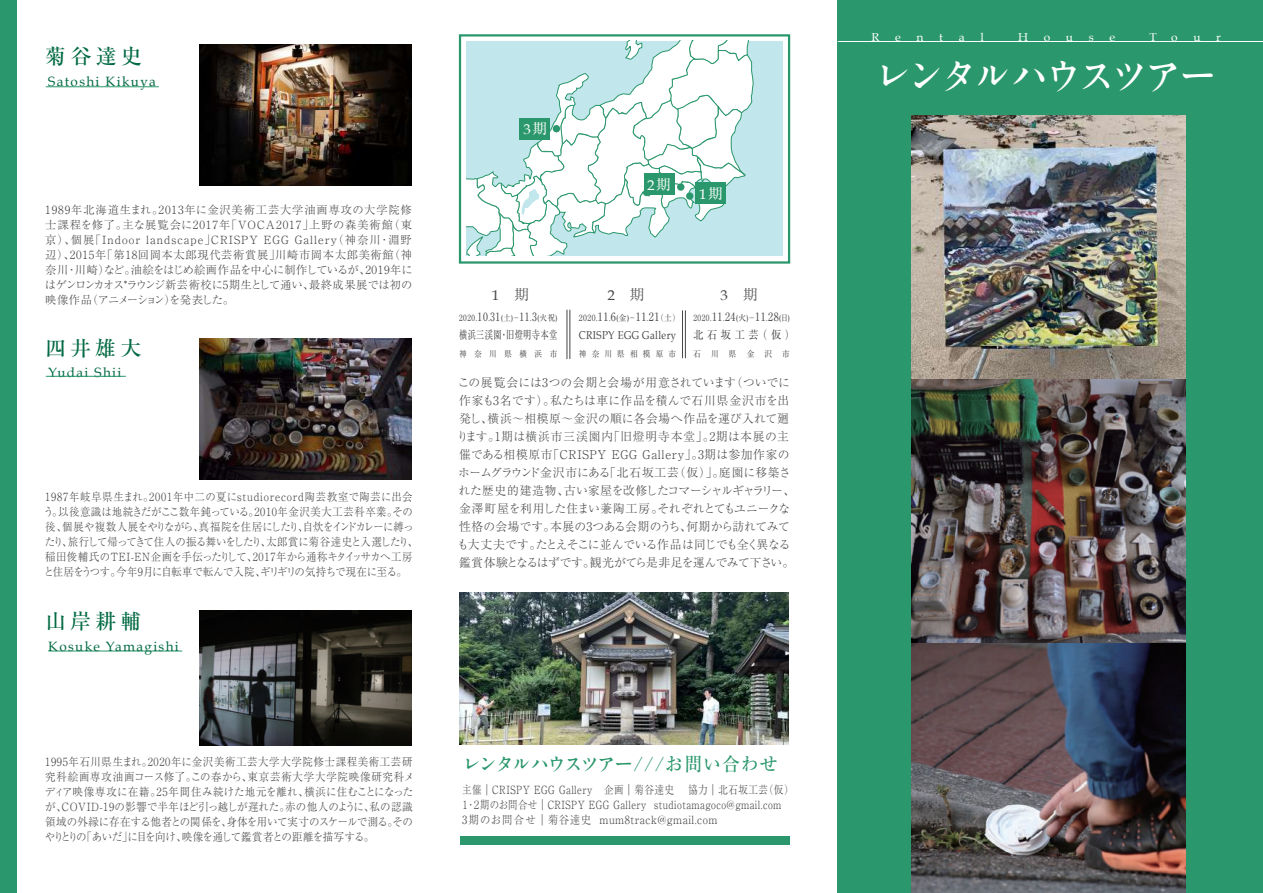
<style>
.page{position:relative;width:1263px;height:893px;background:#fff}
.page>*{position:absolute;margin:0;border:0;box-sizing:border-box;transform-origin:0 0}
.t1{font:37.8px "Antique Std ANR";letter-spacing:-.055em;color:#fff;scale:.94 1}
.t2{font:500 21px "Ryumin Pro";letter-spacing:.2em;color:#026a43}
.t3{font:18.9px "Antique Std ANR";letter-spacing:-.06em;color:#2a976c;scale:.94 1}
.t4{font:14.25px "Book Antiqua";color:#454646;scale:1.05 1}
.t5{font:14.25px "Book Antiqua";color:#fff;scale:1.05 1}
.t6{font:13.5px "Book Antiqua";letter-spacing:.1em;color:#026a43}
.t7{font:300 12px/18px "Ryumin Pro";letter-spacing:.015em;color:#454646}
.t8{font:11.4px "Book Antiqua";letter-spacing:.045em;color:#454646;scale:.84 1}
.t9{font:11.4px "Book Antiqua";color:#fff;scale:1.05 1}
.t10{font:11.4px "Ryumin Pro";letter-spacing:.035em;color:#454646;scale:.73 1}
.t11{font:11.4px "Ryumin Pro";letter-spacing:.035em;color:#454646;scale:.89 1}
.t12{font:300 11.25px/15px "Ryumin Pro";letter-spacing:.05em;color:#454646;text-align:justify}
.t13{font:300 11.25px/15px "Ryumin Pro";letter-spacing:.015em;color:#454646;scale:.92 1}
.t14{font:300 11.25px/15px "Ryumin Pro";letter-spacing:.025em;color:#454646;scale:.93 1}
.t15{font:300 11.25px/15px "Ryumin Pro";letter-spacing:.05em;color:#454646;scale:.85 1}
.t16{font:8.55px "Ryumin Pro";letter-spacing:.675em;color:#454646;scale:.89 1}
.t17{font:8.55px "Ryumin Pro";letter-spacing:.675em;color:#454646;scale:.84 1}
.t18{font:8.55px "Ryumin Pro";letter-spacing:.675em;color:#454646;scale:.86 1}
.t19{font:8.55px "Ryumin Pro";letter-spacing:.975em;color:#454646;scale:.89 1}
.s1{font-family:"Ryumin Pro"}
.s2{font-family:"Ryumin Pro";font-weight:300}
.s3{font-size:11.4px}
.s4{font-family:"Ryumin Pro";font-weight:500}
</style>
<div class="page">
<hr style="left:48px;top:651px;width:134px;height:1px;background:#2a976c">
<div style="left:461px;top:836px;width:329px;height:8px;background:#2a976c"></div>
<div style="left:0;top:0;width:16px;height:893px;background:#2a976c"></div>
<div style="left:838px;top:0;width:425px;height:893px;background:#2a976c"></div>
<svg style="left:466px;top:41px;width:314px;height:215px"></svg>
<div style="left:686px;top:192px;width:7px;height:8px;background:#2a976c;border-radius:50%"></div>
<div style="left:677px;top:183px;width:7px;height:8px;background:#2a976c;border-radius:50%"></div>
<div style="left:553px;top:125px;width:7px;height:7px;background:#2a976c;border-radius:50%"></div>
<img style="left:912px;top:116px;width:273px;height:777px">
<img style="left:199px;top:339px;width:213px;height:141px">
<hr style="left:685px;top:311px;width:1px;height:47px;background:#454646">
<hr style="left:682px;top:311px;width:1px;height:47px;background:#454646">
<hr style="left:570px;top:310px;width:1px;height:49px;background:#454646">
<hr style="left:567px;top:310px;width:1px;height:49px;background:#454646">
<div style="left:459px;top:34px;width:331px;height:230px;border:2px solid #2a976c"></div>
<hr style="left:46px;top:86px;width:113px;height:1px;background:#2a976c">
<hr style="left:46px;top:376px;width:80px;height:1px;background:#2a976c">
<hr style="left:838px;top:41px;width:425px;height:1px;background:#fff">
<img style="left:459px;top:592px;width:330px;height:152px">
<img style="left:199px;top:610px;width:213px;height:135px">
<div style="left:696px;top:182px;width:30px;height:22px;background:#2a976c"></div>
<div style="left:645px;top:173px;width:30px;height:22px;background:#2a976c"></div>
<div style="left:519px;top:118px;width:30px;height:21px;background:#2a976c"></div>
<img style="left:199px;top:45px;width:213px;height:141px">
<h2 class="t2" style="left:45px;top:40px;width:123px">菊谷達史　</h2>
<p class="t6" style="left:48px;top:74px;width:109px">Satoshi Kikuya</p>
<p class="t12" style="left:45px;top:201px;width:369px">1989年北海道生まれ。2013年に金沢美術工芸大学油画専攻の大学院修士課程を修了。主な展覧会に2017年「VOCA2017」上野の森美術館（東京）、個展「Indoor landscape」CRISPY EGG Gallery（神奈川・淵野辺）、2015年「第18回岡本太郎現代芸術賞展」川崎市岡本太郎美術館（神奈川・川崎）など。油絵をはじめ絵画作品を中心に制作しているが、2019年にはゲンロンカオス*ラウンジ新芸術校に5期生として通い、最終成果展では初の映像作品（アニメーション）を発表した。</p>
<h2 class="t2" style="left:45px;top:331px;width:98px">四井雄大</h2>
<p class="t6" style="left:48px;top:364px;width:75px">Yudai Shii</p>
<p class="t13" style="left:44px;top:488px;width:408px">1987年岐阜県生まれ。2001年中二の夏にstudiorecord陶芸教室で陶芸に出会う。以後意識は地続きだがここ数年鈍っている。2010年金沢美大工芸科卒業。その後、個展や複数人展をやりながら、真福院を住居にしたり、自炊をインドカレーに縛ったり、旅行して帰ってきて住人の振る舞いをしたり、太郎賞に菊谷達史と入選したり、稲田俊輔氏のTEI-EN企画を手伝ったりして、2017年から通称キタイッサカへ工房と住居をうつす。今年9月に自転車で転んで入院、ギリギリの気持ちで現在に至る。</p>
<h2 class="t2" style="left:45px;top:604px;width:98px">山岸耕輔</h2>
<p class="t6" style="left:48px;top:639px;width:132px">Kosuke Yamagishi</p>
<p class="t14" style="left:45px;top:754px;width:399px">1995年石川県生まれ。2020年に金沢美術工芸大学大学院修士課程美術工芸研究科絵画専攻油画コース修了。この春から、東京芸術大学大学院映像研究科メディア映像専攻に在籍。25年間住み続けた地元を離れ、横浜に住むことになったが、COVID-19の影響で半年ほど引っ越しが遅れた。赤の他人のように、私の認識領域の外縁に存在する他者との関係を、身体を用いて実寸のスケールで測る。そのやりとりの「あいだ」に目を向け、映像を通して鑑賞者との距離を描写する。</p>
<p class="t5" style="left:523px;top:121px;width:24px">3<span class="s1">期</span></p>
<p class="t5" style="left:647px;top:177px;width:24px">2<span class="s1">期</span></p>
<p class="t5" style="left:699px;top:186px;width:24px">1<span class="s1">期</span></p>
<p class="t4" style="left:492px;top:287px;width:37px">1 <span class="s2">期</span></p>
<p class="t4" style="left:607px;top:287px;width:37px">2 <span class="s2">期</span></p>
<p class="t4" style="left:721px;top:287px;width:37px">3 <span class="s2">期</span></p>
<p class="t17" style="left:459px;top:311px;width:118px">2020.<span class="s3">10</span>.<span class="s3">31</span>(土)－<span class="s3">11</span>.<span class="s3">3</span>(火祝)</p>
<p class="t10" style="left:459px;top:326px;width:136px">横浜三渓園・旧燈明寺本堂</p>
<p class="t19" style="left:459px;top:347px;width:112px">神奈川県横浜市</p>
<p class="t16" style="left:579px;top:311px;width:115px">2020.<span class="s3">11</span>.<span class="s3">6</span>(金)－<span class="s3">11</span>.<span class="s3">21</span>（土）</p>
<p class="t8" style="left:579px;top:328px;width:117px">CRISPY EGG Gallery</p>
<p class="t16" style="left:579px;top:347px;width:111px">神奈川県相模原市</p>
<p class="t18" style="left:693px;top:311px;width:114px">2020.<span class="s3">11</span>.<span class="s3">24</span>(火)－<span class="s3">11</span>.<span class="s3">28</span>(日)</p>
<p class="t11" style="left:693px;top:326px;width:116px">北石坂工芸（仮）</p>
<p class="t16" style="left:693px;top:347px;width:110px">石川県金沢市</p>
<p class="t7" style="left:457px;top:372px;width:340px">この展覧会には3つの会期と会場が用意されています（ついでに作家も3名です）。私たちは車に作品を積んで石川県金沢市を出発し、横浜～相模原～金沢の順に各会場へ作品を運び入れて廻ります。1期は横浜市三渓園内「旧燈明寺本堂」。2期は本展の主催である相模原市「CRISPY EGG Gallery」。3期は参加作家のホームグラウンド金沢市にある「北石坂工芸（仮）」。庭園に移築された歴史的建造物、古い家屋を改修したコマーシャルギャラリー、金澤町屋を利用した住まい兼陶工房。それぞれとてもユニークな性格の会場です。本展の3つある会期のうち、何期から訪れてみても大丈夫です。たとえそこに並んでいる作品は同じでも全く異なる鑑賞体験となるはずです。観光がてら是非足を運んでみて下さい。</p>
<h3 class="t3" style="left:463px;top:751px;width:336px">レンタルハウスツアー///<span class="s4">お問い合わせ</span></h3>
<p class="t15" style="left:460px;top:781px;width:394px">主催｜CRISPY EGG Gallery 企画｜菊谷達史　 協力｜北石坂工芸（仮）<br>１・２期のお問合せ｜CRISPY EGG Gallery studiotamagoco@gmail.com<br>3期のお問合せ｜菊谷達史 mum8track@gmail.com</p>
<p class="t9" style="left:872px;top:31px;width:9px">R</p>
<p class="t9" style="left:895px;top:31px;width:7px">e</p>
<p class="t9" style="left:917px;top:31px;width:8px">n</p>
<p class="t9" style="left:939px;top:31px;width:5px">t</p>
<p class="t9" style="left:959px;top:31px;width:7px">a</p>
<p class="t9" style="left:980px;top:31px;width:5px">l</p>
<p class="t9" style="left:1018px;top:31px;width:11px">H</p>
<p class="t9" style="left:1044px;top:31px;width:8px">o</p>
<p class="t9" style="left:1066px;top:31px;width:8px">u</p>
<p class="t9" style="left:1089px;top:31px;width:6px">s</p>
<p class="t9" style="left:1109px;top:31px;width:7px">e</p>
<p class="t9" style="left:1149px;top:31px;width:9px">T</p>
<p class="t9" style="left:1171px;top:31px;width:8px">o</p>
<p class="t9" style="left:1193px;top:31px;width:8px">u</p>
<p class="t9" style="left:1216px;top:31px;width:6px">r</p>
<h1 class="t1" style="left:875px;top:48px;width:364px">レンタルハウスツアー</h1>
</div>
